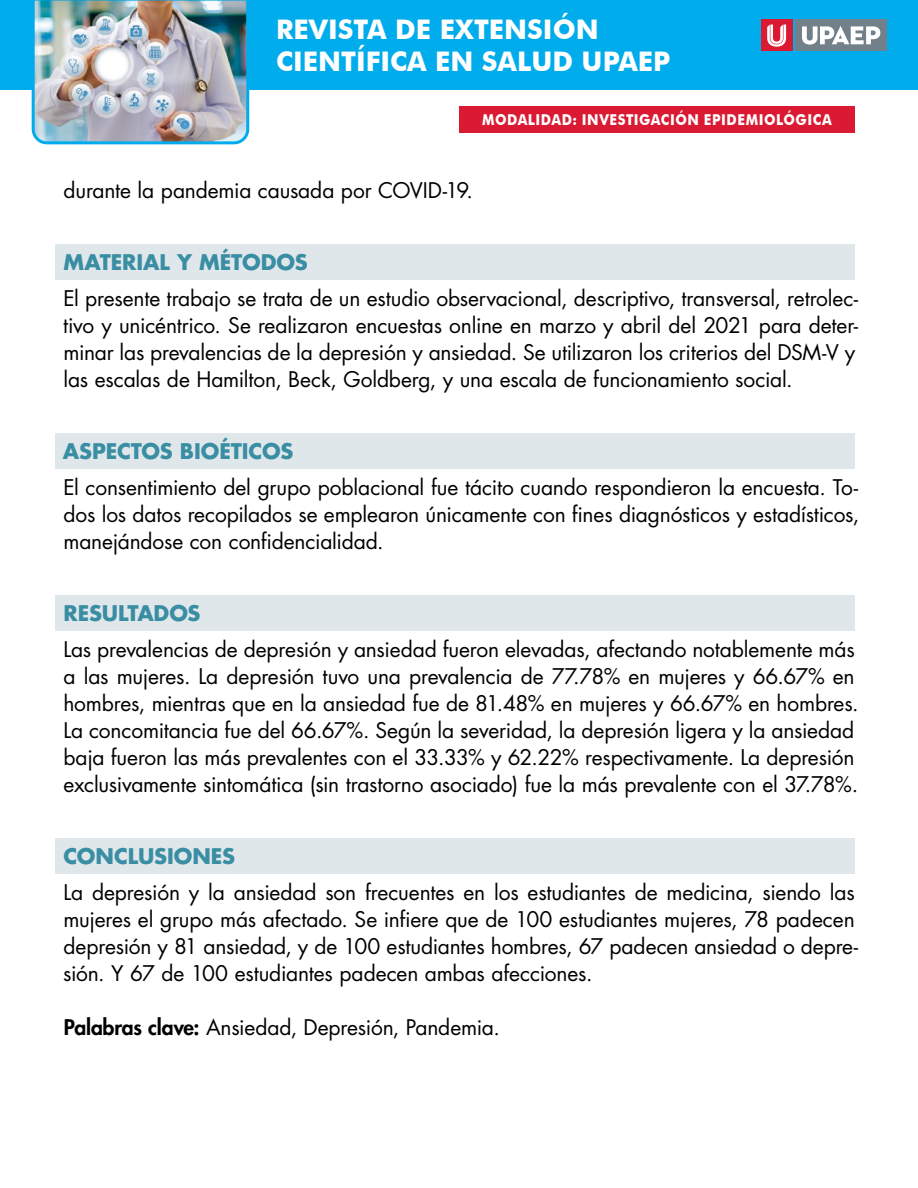
<style>
.page{position:relative;width:918px;height:1188px;background:#fff}
.page>*{position:absolute;margin:0;border:0;box-sizing:border-box;transform-origin:0 0}
.t1{font:700 27px/32.4px "Futura BT";color:#fff}
.cuerpo{font:21px/27px "Futura Std";letter-spacing:-.01em;color:#000}
.apartado{font:700 21px "Futura Std";letter-spacing:-.005em;color:#3a8ea3}
.t2{font:700 15px "Futura BT";color:#fff;scale:.9 1}
.s1{font-weight:800}
</style>
<div class="page">
<div style="left:0;top:0;width:918px;height:90px;background:#00aceb"></div>
<img style="left:31px;top:0;width:219px;height:145px">
<div style="left:796px;top:20px;width:91px;height:31px;background:#72808a"></div>
<svg style="left:802px;top:26px;width:78px;height:19px"></svg>
<div style="left:761px;top:20px;width:31px;height:31px;background:#da1a32"></div>
<svg style="left:767px;top:25px;width:19px;height:22px"></svg>
<div style="left:459px;top:106px;width:396px;height:27px;background:#da1a32"></div>
<div style="left:56px;top:244px;width:799px;height:36px;background:#e0e7eb"></div>
<div style="left:56px;top:433px;width:799px;height:36px;background:#e0e7eb"></div>
<div style="left:56px;top:595px;width:799px;height:36px;background:#e0e7eb"></div>
<div style="left:56px;top:838px;width:799px;height:36px;background:#e0e7eb"></div>
<p class="t1" style="left:276px;top:13px;width:396px">REVISTA DE EXTENSIÓN<br>CIENTÍFICA EN SALUD UPAEP</p>
<p class="t2" style="left:482px;top:111px;width:26px">MODALIDAD</p>
<p class="t2" style="left:572px;top:111px;width:28px">: INVESTIGACIÓN</p>
<p class="t2" style="left:704px;top:111px;width:21px">EPIDEMIOLÓGICA</p>
<p class="cuerpo" style="left:64px;top:177px;width:411px">durante la pandemia causada por COVID-19.</p>
<p class="apartado" style="left:63px;top:248px;width:246px">MATERIAL Y MÉTODOS</p>
<p class="cuerpo" style="left:63px;top:285px;width:797px">El presente trabajo se trata de un estudio observacional, descriptivo, transversal, retrolec&shy;tivo y unicéntrico. Se realizaron encuestas online en marzo y abril del 2021 para deter&shy;minar las prevalencias de la depresión y ansiedad. Se utilizaron los criterios del DSM-V y las escalas de Hamilton, Beck, Goldberg, y una escala de funcionamiento social.</p>
<p class="apartado" style="left:63px;top:437px;width:232px">ASPECTOS BIOÉTICOS</p>
<p class="cuerpo" style="left:63px;top:474px;width:798px;text-align:justify">El consentimiento del grupo poblacional fue tácito cuando respondieron la encuesta. To&shy;dos los datos recopilados se emplearon únicamente con fines diagnósticos y estadísticos, manejándose con confidencialidad.</p>
<p class="apartado" style="left:64px;top:599px;width:138px">RESULTADOS</p>
<p class="cuerpo" style="left:63px;top:636px;width:797px">Las prevalencias de depresión y ansiedad fueron elevadas, afectando notablemente más a las mujeres. La depresión tuvo una prevalencia de 77.78% en mujeres y 66.67% en hombres, mientras que en la ansiedad fue de 81.48% en mujeres y 66.67% en hombres.<br>La concomitancia fue del 66.67%. Según la severidad, la depresión ligera y la ansiedad baja fueron las más prevalentes con el 33.33% y 62.22% respectivamente. La depresión exclusivamente sintomática (sin trastorno asociado) fue la más prevalente con el 37.78%.</p>
<p class="apartado" style="left:63px;top:842px;width:173px">CONCLUSIONES</p>
<p class="cuerpo" style="left:63px;top:879px;width:797px">La depresión y la ansiedad son frecuentes en los estudiantes de medicina, siendo las mujeres el grupo más afectado. Se infiere que de 100 estudiantes mujeres, 78 padecen depresión y 81 ansiedad, y de 100 estudiantes hombres, 67 padecen ansiedad o depre&shy;sión. Y 67 de 100 estudiantes padecen ambas afecciones.</p>
<p class="cuerpo" style="left:64px;top:1014px;width:437px"><span class="s1">Palabras clave:</span> Ansiedad, Depresión, Pandemia.</p>
</div>
